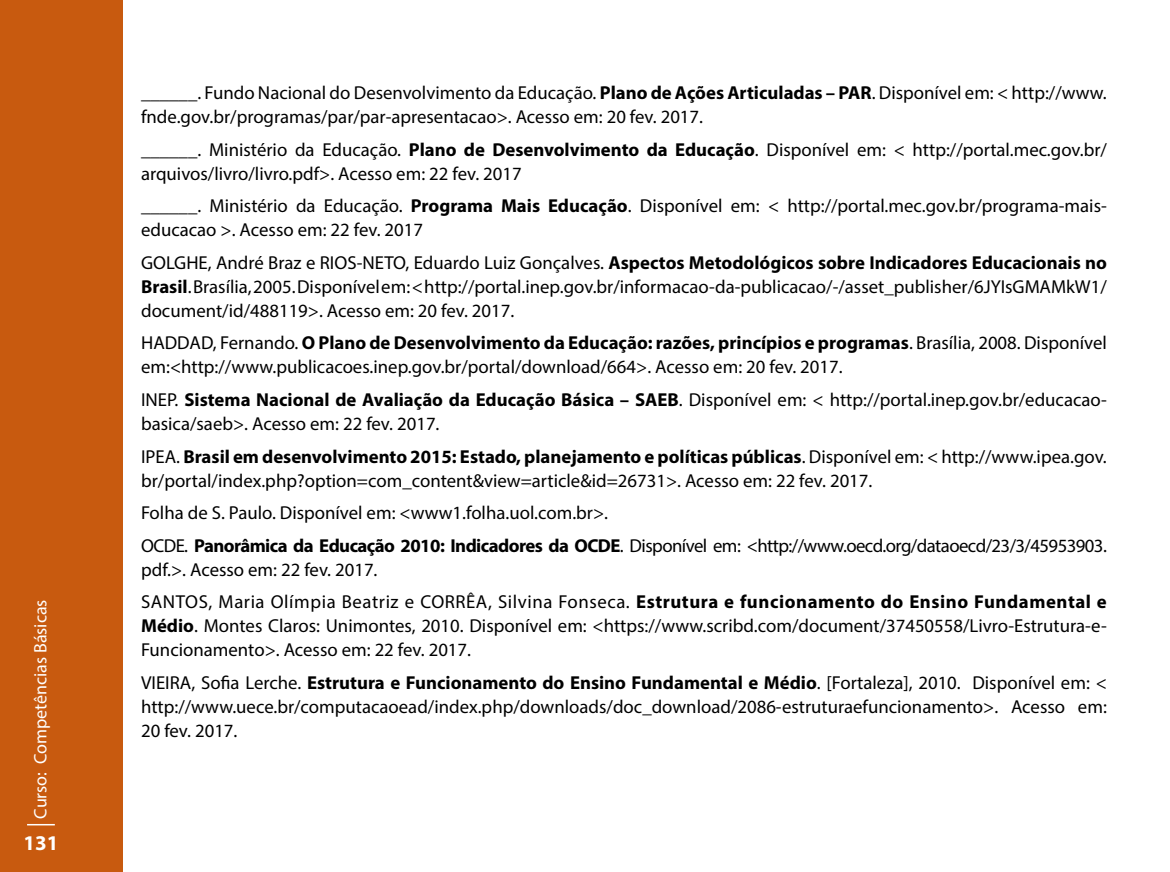
<style>
.page{position:relative;width:1170px;height:872px;background:#fff}
.page>*{position:absolute;margin:0;border:0;box-sizing:border-box;transform-origin:0 0}
.t1{font:700 21px "Myriad Pro";color:#fff}
.t2{font:18.75px/24px "Myriad Pro";color:#000}
.t3{font:18.75px/32.5px "Myriad Pro";letter-spacing:-.03em;color:#000}
.t4{font:18.75px/32.5px "Myriad Pro";letter-spacing:.03em;color:#000}
.t5{font:18px "Myriad Pro";color:#fff}
.s1{font-weight:700}
</style>
<div class="page">
<div style="left:0;top:0;width:123px;height:872px;background:#c85a0f"></div>
<svg style="left:27px;top:824px;width:28px;height:1px"></svg>
<p class="t5" style="left:29px;top:818px;width:221px;rotate:-90deg">Curso: Competências Básicas</p>
<p class="t1" style="left:23px;top:829px;width:36px">131</p>
<p class="t2" style="left:141px;top:81px;width:967px">______. Fundo Nacional do Desenvolvimento da Educação. <span class="s1">Plano de Ações Articuladas – PAR</span>. Disponível em: &lt; http://www. fnde.gov.br/programas/par/par-apresentacao&gt;. Acesso em: 20 fev. 2017.</p>
<p class="t2" style="left:141px;top:137px;width:967px">______. Ministério da Educação. <span class="s1">Plano de Desenvolvimento da Educação</span>. Disponível em: &lt; http://portal.mec.gov.br/ arquivos/livro/livro.pdf&gt;. Acesso em: 22 fev. 2017</p>
<p class="t2" style="left:141px;top:194px;width:967px">______. Ministério da Educação. <span class="s1">Programa Mais Educação</span>. Disponível em: &lt; http://portal.mec.gov.br/programa-mais&shy;educacao &gt;. Acesso em: 22 fev. 2017</p>
<p class="t2" style="left:141px;top:250px;width:967px;text-align:justify">GOLGHE, André Braz e RIOS-NETO, Eduardo Luiz Gonçalves. <span class="s1">Aspectos Metodológicos sobre Indicadores Educacionais no Brasil</span>. Brasília, 2005. Disponível em: &lt; http://portal.inep.gov.br/informacao-da-publicacao/-/asset_publisher/6JYIsGMAMkW1/ document/id/488119&gt;. Acesso em: 20 fev. 2017.</p>
<p class="t2" style="left:141px;top:331px;width:967px">HADDAD, Fernando. <span class="s1">O Plano de Desenvolvimento da Educação: razões, princípios e programas</span>. Brasília, 2008. Disponível em:&lt;http://www.publicacoes.inep.gov.br/portal/download/664&gt;. Acesso em: 20 fev. 2017.</p>
<p class="t2" style="left:141px;top:387px;width:967px">INEP. <span class="s1">Sistema Nacional de Avaliação da Educação Básica – SAEB</span>. Disponível em: &lt; http://portal.inep.gov.br/educacao&shy;basica/saeb&gt;. Acesso em: 22 fev. 2017.</p>
<p class="t2" style="left:141px;top:444px;width:967px">IPEA. <span class="s1">Brasil em desenvolvimento 2015: Estado, planejamento e políticas públicas</span>. Disponível em: &lt; http://www.ipea.gov. br/portal/index.php?option=com_content&amp;view=article&amp;id=26731&gt;. Acesso em: 22 fev. 2017.</p>
<p class="t3" style="left:141px;top:496px;width:967px">Folha de S. Paulo. Disponível em: &lt;www1.folha.uol.com.br&gt;.<br>OCDE. <span class="s1">Panorâmica da Educação 2010: Indicadores da OCDE</span>. Disponível em: &lt;http://www.oecd.org/dataoecd/23/3/45953903.</p>
<p class="t4" style="left:141px;top:553px;width:967px">pdf.&gt;. Acesso em: 22 fev. 2017.<br>SANTOS, Maria Olímpia Beatriz e CORRÊA, Silvina Fonseca. <span class="s1">Estrutura e funcionamento do Ensino Fundamental e</span></p>
<p class="t2" style="left:141px;top:613px;width:967px"><span class="s1">Médio</span>. Montes Claros: Unimontes, 2010. Disponível em: &lt;https://www.scribd.com/document/37450558/Livro-Estrutura-e-<br>Funcionamento&gt;. Acesso em: 22 fev. 2017.</p>
<p class="t2" style="left:141px;top:670px;width:967px;text-align:justify">VIEIRA, Sofia Lerche. <span class="s1">Estrutura e Funcionamento do Ensino Fundamental e Médio</span>. [Fortaleza], 2010. Disponível em: &lt; http://www.uece.br/computacaoead/index.php/downloads/doc_download/2086-estruturaefuncionamento&gt;. Acesso em:<br>20 fev. 2017.</p>
</div>
